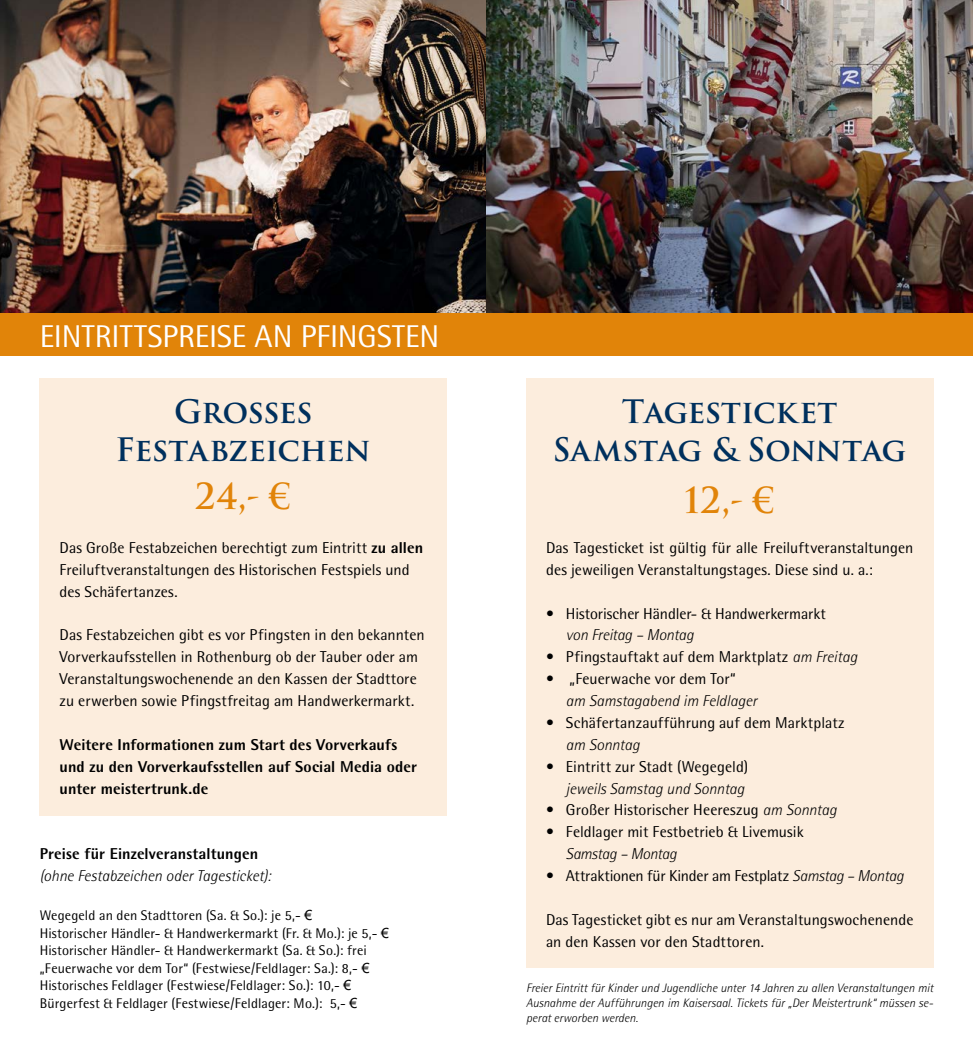
<style>
.page{position:relative;width:973px;height:1042px;background:#fff}
.page>*{position:absolute;margin:0;border:0;box-sizing:border-box;transform-origin:0 0}
.t1{font:600 35px "Trajan Pro 3";color:#e18409}
.t2{font:600 31.5px/37.8px "Trajan Pro 3";letter-spacing:-.005em;color:#00305d;text-align:center}
.t3{font:31.5px "Rotis Semi Sans";letter-spacing:-.005em;color:#fff}
.t4{font:15.75px/21.9px "Rotis Semi Sans";letter-spacing:.005em;color:#000}
.t5{font:800 15.75px/21.9px "Rotis Semi Sans";letter-spacing:.01em;color:#000}
.t6{font:italic 300 15.75px "Rotis Semi Sans";color:#000}
.t7{font:15.75px "Rotis Semi Sans";letter-spacing:-.015em;color:#000}
.t8{font:14px/17.5px "Rotis Semi Sans";letter-spacing:.01em;color:#000}
.t9{font:italic 300 12.25px/14.7px "Rotis Semi Sans";color:#000;text-align:justify}
.s1{font-weight:800}
.s2{font-weight:300;font-style:italic}
.s3{font-family:"Arial"}
</style>
<div class="page">
<div style="left:40px;top:378px;width:406px;height:437px;background:#fceddd"></div>
<div style="left:526px;top:378px;width:407px;height:589px;background:#fceddd"></div>
<div style="left:0;top:312px;width:972px;height:44px;background:#e18409"></div>
<img style="left:0;top:0;width:972px;height:312px">
<h2 class="t3" style="left:40px;top:317px;width:401px">EINTRITTSPREISE AN PFINGSTEN</h2>
<h2 class="t2" style="left:115px;top:394px;width:257px">Grosses<br>Festabzeichen</h2>
<h2 class="t2" style="left:553px;top:394px;width:355px">Tagesticket<br>Samstag &amp; Sonntag</h2>
<h1 class="t1" style="left:195px;top:471px;width:97px">24,- €</h1>
<h1 class="t1" style="left:684px;top:475px;width:92px">12,- €</h1>
<p class="t4" style="left:60px;top:536px;width:365px">Das Große Festabzeichen berechtigt zum Eintritt <span class="s1">zu allen<br></span>Freiluftveranstaltungen des Historischen Festspiels und des Schäfertanzes.</p>
<p class="t4" style="left:60px;top:624px;width:366px">Das Festabzeichen gibt es vor Pfingsten in den bekannten Vorverkaufsstellen in Rothenburg ob der Tauber oder am Veranstaltungswochenende an den Kassen der Stadttore zu erwerben sowie Pfingstfreitag am Handwerkermarkt.</p>
<p class="t5" style="left:60px;top:733px;width:359px">Weitere Informationen zum Start des Vorverkaufs und zu den Vorverkaufsstellen auf Social Media oder unter meistertrunk.de</p>
<p class="t4" style="left:546px;top:536px;width:369px">Das Tagesticket ist gültig für alle Freiluftveranstaltungen des jeweiligen Veranstaltungstages. Diese sind u. a.:</p>
<p class="t4" style="left:546px;top:602px;width:281px">• Historischer Händler- &amp; Handwerkermarkt</p>
<p class="t6" style="left:566px;top:626px;width:129px">von Freitag – Montag</p>
<p class="t4" style="left:546px;top:646px;width:313px">• Pfingstauftakt auf dem Marktplatz <span class="s2">am Freitag</span></p>
<p class="t4" style="left:546px;top:668px;width:191px">• „Feuerwache vor dem Tor“</p>
<p class="t6" style="left:566px;top:691px;width:193px">am Samstagabend im Feldlager</p>
<p class="t4" style="left:546px;top:711px;width:300px">• Schäfertanzaufführung auf dem Marktplatz</p>
<p class="t6" style="left:566px;top:735px;width:75px">am Sonntag</p>
<p class="t4" style="left:546px;top:755px;width:204px">• Eintritt zur Stadt (Wegegeld)</p>
<p class="t6" style="left:566px;top:779px;width:180px">jeweils Samstag und Sonntag</p>
<p class="t4" style="left:546px;top:799px;width:292px">• Großer Historischer Heereszug <span class="s2">am Sonntag</span></p>
<p class="t4" style="left:546px;top:821px;width:259px">• Feldlager mit Festbetrieb &amp; Livemusik</p>
<p class="t6" style="left:566px;top:844px;width:112px">Samstag – Montag</p>
<p class="t7" style="left:546px;top:866px;width:359px">• Attraktionen für Kinder am Festplatz <span class="s2">Samstag – Montag</span></p>
<p class="t5" style="left:40px;top:842px;width:220px">Preise für Einzelveranstaltungen</p>
<p class="t6" style="left:40px;top:866px;width:233px">(ohne Festabzeichen oder Tagesticket):</p>
<p class="t8" style="left:40px;top:907px;width:351px">Wegegeld an den Stadttoren (Sa. &amp; So.): je 5,- <span class="s3">€<br></span>Historischer Händler- &amp; Handwerkermarkt (Fr. &amp; Mo.): je 5,- <span class="s3">€ </span>Historischer Händler- &amp; Handwerkermarkt (Sa. &amp; So.): frei „Feuerwache vor dem Tor“ (Festwiese/Feldlager: Sa.): 8,- <span class="s3">€ </span>Historisches Feldlager (Festwiese/Feldlager: So.): 10,- <span class="s3">€ </span>Bürgerfest &amp; Feldlager (Festwiese/Feldlager: Mo.): 5,- <span class="s3">€</span></p>
<p class="t4" style="left:546px;top:908px;width:369px">Das Tagesticket gibt es nur am Veranstaltungswochenende an den Kassen vor den Stadttoren.</p>
<p class="t9" style="left:526px;top:980px;width:408px">Freier Eintritt für Kinder und Jugendliche unter 14 Jahren zu allen Veranstaltungen mit Ausnahme der Aufführungen im Kaisersaal. Tickets für „Der Meistertrunk“ müssen se&shy;perat erworben werden.</p>
</div>
